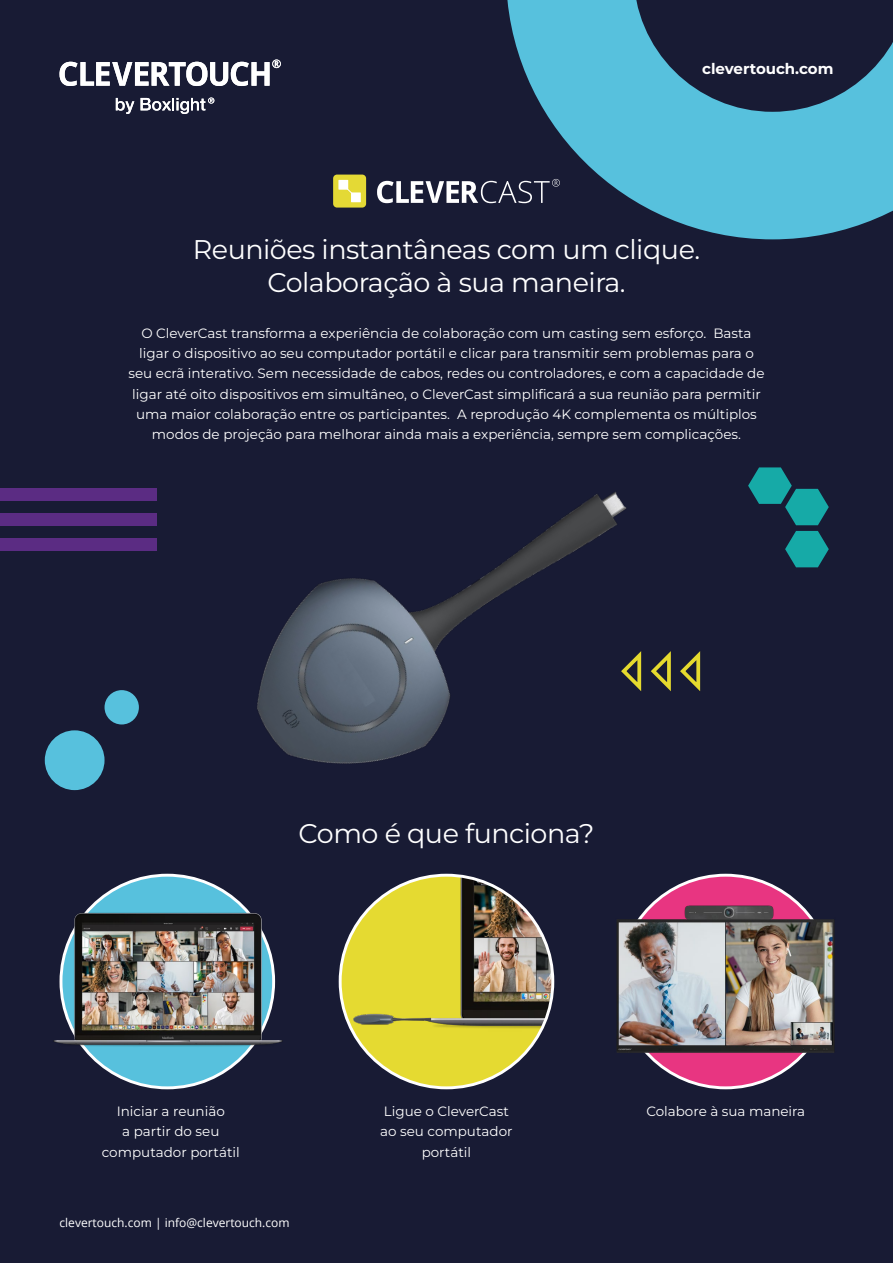
<style>
.page{position:relative;width:893px;height:1263px;background:#181b34}
.page>*{position:absolute;margin:0;border:0;box-sizing:border-box;transform-origin:0 0}
.t1{font:27px/33px "Montserrat";letter-spacing:-.015em;color:#fff;text-align:center}
.t2{font:700 15px "Montserrat";color:#fff}
.t3{font:13.5px/20.2px "Montserrat";color:#fff;text-align:center}
.t4{font:12px "Open Sans";color:#fff}
</style>
<div class="page">
<div style="left:333px;top:175px;width:33px;height:33px;background:#e4d935;border-radius:4px"></div>
<div style="left:351px;top:192px;width:10px;height:10px;background:#fff"></div>
<div style="left:338px;top:180px;width:10px;height:10px;background:#fff"></div>
<svg style="left:343px;top:184px;width:13px;height:9px"></svg>
<svg style="left:377px;top:180px;width:129px;height:23px"></svg>
<svg style="left:506px;top:0;width:387px;height:239px;fill:#57c1dd"></svg>
<svg style="left:634px;top:0;width:259px;height:112px"></svg>
<svg style="left:60px;top:60px;width:221px;height:26px"></svg>
<svg style="left:116px;top:98px;width:18px;height:16px"></svg>
<svg style="left:141px;top:98px;width:73px;height:16px"></svg>
<div style="left:0;top:488px;width:156px;height:12px;background:#5b2c83"></div>
<div style="left:0;top:513px;width:156px;height:13px;background:#5b2c83"></div>
<div style="left:0;top:538px;width:156px;height:13px;background:#5b2c83"></div>
<svg style="left:695px;top:651px;width:5px;height:40px"></svg>
<svg style="left:748px;top:467px;width:81px;height:58px"></svg>
<svg style="left:785px;top:531px;width:44px;height:36px"></svg>
<div style="left:45px;top:730px;width:60px;height:60px;background:#57c1dd;border-radius:50%"></div>
<div style="left:105px;top:690px;width:34px;height:34px;background:#57c1dd;border-radius:50%"></div>
<img style="left:257px;top:492px;width:438px;height:272px">
<div style="left:340px;top:875px;width:213px;height:213px;background:#e5da31;border-radius:50%"></div>
<img style="left:419px;top:875px;width:134px;height:163px">
<div style="left:61px;top:875px;width:213px;height:213px;background:#57c1dd;border-radius:50%"></div>
<img style="left:54px;top:907px;width:228px;height:144px">
<div style="left:619px;top:875px;width:213px;height:213px;background:#e83581;border-radius:50%"></div>
<img style="left:616px;top:897px;width:219px;height:164px">
<img style="left:347px;top:1006px;width:83px;height:25px">
<p class="t2" style="left:702px;top:58px;width:133px">clevertouch.com</p>
<h1 class="t1" style="left:193px;top:232px;width:509px">Reuniões instantâneas com um clique.<br>Colaboração à sua maneira.</h1>
<p class="t3" style="left:128px;top:322px;width:637px">O CleverCast transforma a experiência de colaboração com um casting sem esforço. Basta ligar o dispositivo ao seu computador portátil e clicar para transmitir sem problemas para o seu ecrã interativo. Sem necessidade de cabos, redes ou controladores, e com a capacidade de ligar até oito dispositivos em simultâneo, o CleverCast simplificará a sua reunião para permitir uma maior colaboração entre os participantes. A reprodução 4K complementa os múltiplos modos de projeção para melhorar ainda mais a experiência, sempre sem complicações.</p>
<h1 class="t1" style="left:299px;top:816px;width:297px">Como é que funciona?</h1>
<p class="t3" style="left:102px;top:1101px;width:139px">Iniciar a reunião<br>a partir do seu computador portátil</p>
<p class="t3" style="left:380px;top:1101px;width:134px">Ligue o CleverCast ao seu computador portátil</p>
<p class="t3" style="left:646px;top:1101px;width:160px">Colabore à sua maneira</p>
<p class="t4" style="left:60px;top:1214px;width:232px">clevertouch.com | info@clevertouch.com</p>
</div>
